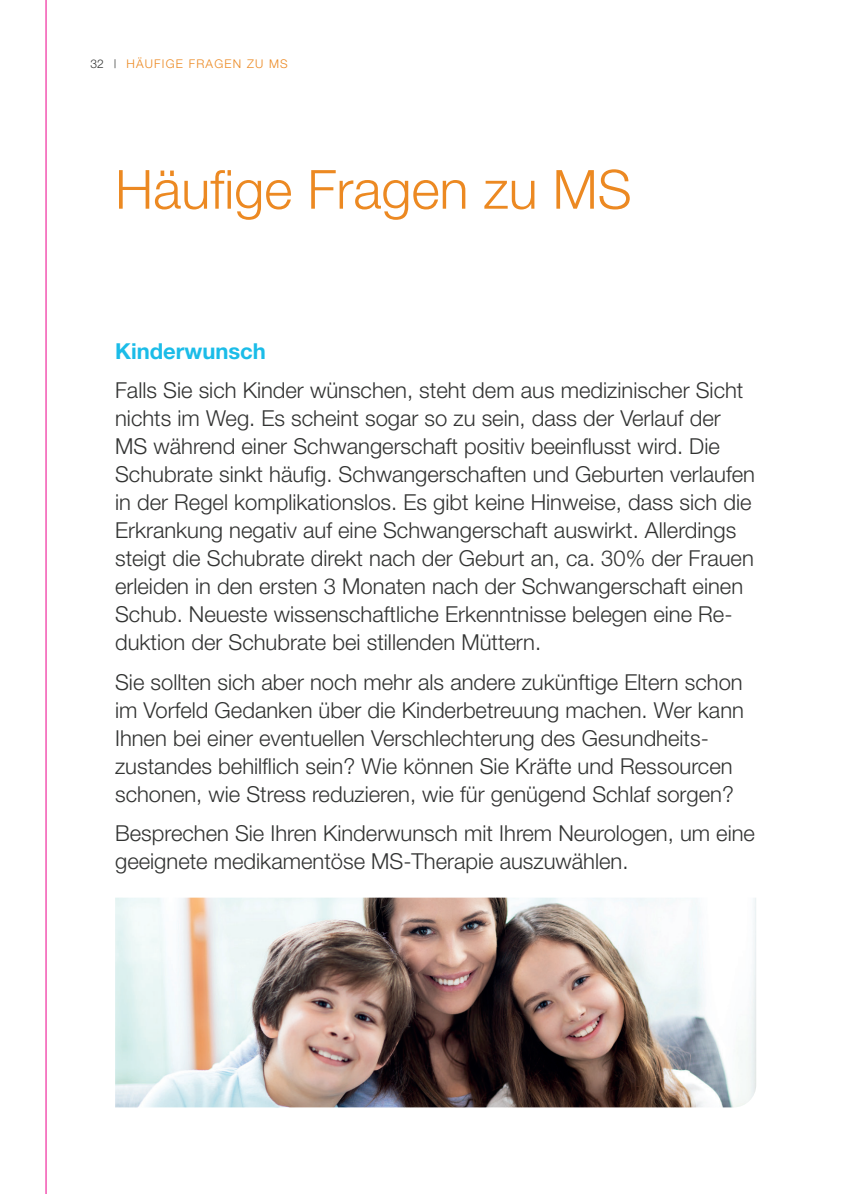
<style>
.page{position:relative;width:843px;height:1194px;background:#fff}
.page>*{position:absolute;margin:0;border:0;box-sizing:border-box;transform-origin:0 0}
.t1{font:300 54px "Helvetica Neue";color:#ec8922}
.t2{font:300 22px/28px "Helvetica Neue";color:#323332}
.t3{font:700 22px "Helvetica Neue";color:#1bbce8}
.t4{font:300 12px "Helvetica Neue";letter-spacing:.1em;color:#ec8922}
.s1{color:#323332}
</style>
<div class="page">
<img style="left:115px;top:898px;width:641px;height:209px">
<hr style="left:46px;top:0;width:1px;height:1194px;background:#ed028c">
<p class="t4" style="left:90px;top:56px;width:199px"><span class="s1">32 |</span> HÄUFIGE FRAGEN ZU MS</p>
<h1 class="t1" style="left:115px;top:156px;width:518px">Häufige Fragen zu MS</h1>
<p class="t3" style="left:115px;top:338px;width:152px">Kinderwunsch</p>
<p class="t2" style="left:115px;top:376px;width:641px">Falls Sie sich Kinder wünschen, steht dem aus medizinischer Sicht nichts im Weg. Es scheint sogar so zu sein, dass der Verlauf der MS während einer Schwangerschaft positiv beeinflusst wird. Die Schubrate sinkt häufig. Schwangerschaften und Geburten verlaufen in der Regel komplikationslos. Es gibt keine Hinweise, dass sich die Erkrankung negativ auf eine Schwangerschaft auswirkt. Allerdings steigt die Schubrate direkt nach der Geburt an, ca. 30% der Frauen erleiden in den ersten 3 Monaten nach der Schwangerschaft einen Schub. Neueste wissenschaftliche Erkenntnisse belegen eine Re&shy;duktion der Schubrate bei stillenden Müttern.</p>
<p class="t2" style="left:115px;top:667px;width:630px">Sie sollten sich aber noch mehr als andere zukünftige Eltern schon im Vorfeld Gedanken über die Kinderbetreuung machen. Wer kann Ihnen bei einer eventuellen Verschlechterung des Gesundheits&shy;zustandes behilflich sein? Wie können Sie Kräfte und Ressourcen schonen, wie Stress reduzieren, wie für genügend Schlaf sorgen?</p>
<p class="t2" style="left:115px;top:819px;width:641px">Besprechen Sie Ihren Kinderwunsch mit Ihrem Neurologen, um eine geeignete medikamentöse MS-Therapie auszuwählen.</p>
</div>
